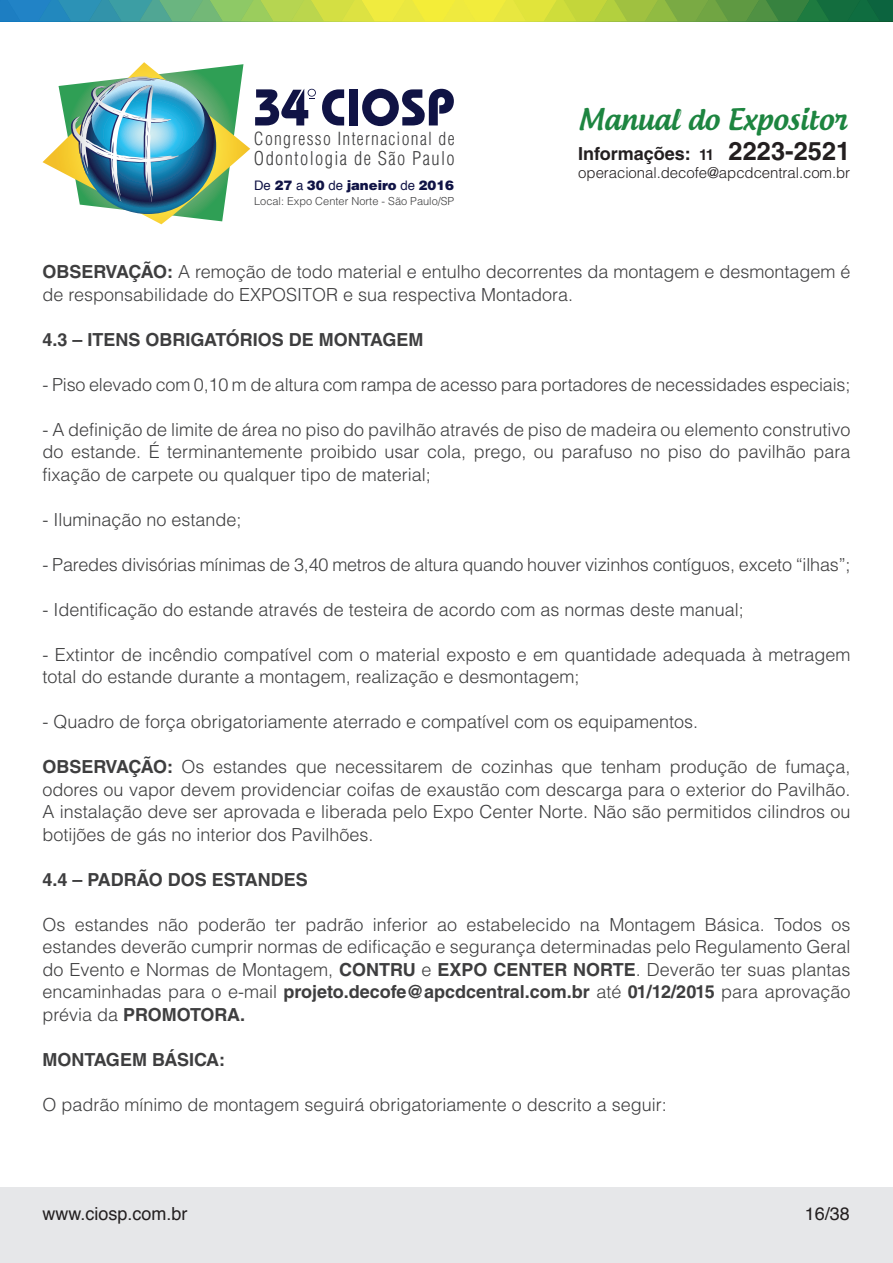
<style>
.page{position:relative;width:893px;height:1263px;background:#fff}
.page>*{position:absolute;margin:0;border:0;box-sizing:border-box;transform-origin:0 0}
.t1{font:500 28.5px "Androgyne";color:#1d8540}
.t2{font:300 condensed 18.6px "Helvetica LT Std";letter-spacing:.075em;color:#3e3e3f}
.t3{font:300 18px/22.5px "Helvetica LT Std";color:#3e3e3f;text-align:justify}
.t4{font:700 18px "Helvetica LT Std";color:#3e3e3f}
.t5{font:700 18px "Helvetica LT Std";color:#231f20}
.t6{font:18px "Helvetica";color:#231f20}
.t7{font:300 condensed 17.7px "Helvetica LT Std";letter-spacing:.075em;color:#3e3e3f}
.t8{font:300 15px "Helvetica LT Std";letter-spacing:-.005em;color:#231f20}
.t9{font:900 13.35px "Helvetica LT Std";color:#101345}
.t10{font:300 10.95px "Helvetica LT Std";color:#3e3e3f}
.s1{font-family:"Helvetica";font-weight:400;font-size:13.2px}
.s2{font-size:15px}
.s3{font-size:25.5px}
.s4{font-weight:700}
</style>
<div class="page">
<div style="left:0;top:1188px;width:893px;height:75px;background:#e6e7e9"></div>
<svg style="left:322px;top:89px;width:22px;height:36px"></svg>
<div style="left:349px;top:89px;width:9px;height:36px;background:#101345"></div>
<svg style="left:362px;top:89px;width:92px;height:37px"></svg>
<svg style="left:43px;top:62px;width:273px;height:162px"></svg>
<svg style="left:0;top:0;width:893px;height:21px"></svg>
<p class="t7" style="left:254px;top:128px;width:202px">Congresso Internacional de</p>
<p class="t2" style="left:254px;top:147px;width:202px">Odontologia de São Paulo</p>
<p class="t9" style="left:254px;top:177px;width:201px"><span class="s1">De</span> 27 <span class="s1">a</span> 30 <span class="s1">de</span> janeiro <span class="s1">de</span> 2016</p>
<p class="t10" style="left:254px;top:194px;width:202px">Local: Expo Center Norte - São Paulo/SP</p>
<h1 class="t1" style="left:578px;top:101px;width:270px">Manual do Expositor</h1>
<p class="t5" style="left:578px;top:143px;width:274px">Informações: <span class="s2">11</span> <span class="s3">2223-2521</span></p>
<p class="t8" style="left:578px;top:163px;width:273px">operacional.decofe@apcdcentral.com.br</p>
<p class="t3" style="left:43px;top:260px;width:809px"><span class="s4">OBSERVAÇÃO:</span> A remoção de todo material e entulho decorrentes da montagem e desmontagem é de responsabilidade do EXPOSITOR e sua respectiva Montadora.</p>
<p class="t4" style="left:43px;top:328px;width:382px">4.3 – ITENS OBRIGATÓRIOS DE MONTAGEM</p>
<p class="t3" style="left:43px;top:373px;width:809px">- Piso elevado com 0,10 m de altura com rampa de acesso para portadores de necessidades especiais;</p>
<p class="t3" style="left:43px;top:418px;width:809px">- A definição de limite de área no piso do pavilhão através de piso de madeira ou elemento construtivo do estande. É terminantemente proibido usar cola, prego, ou parafuso no piso do pavilhão para fixação de carpete ou qualquer tipo de material;</p>
<p class="t3" style="left:43px;top:508px;width:201px">- Iluminação no estande;</p>
<p class="t3" style="left:43px;top:553px;width:809px">- Paredes divisórias mínimas de 3,40 metros de altura quando houver vizinhos contíguos, exceto “ilhas”;</p>
<p class="t3" style="left:43px;top:598px;width:703px">- Identificação do estande através de testeira de acordo com as normas deste manual;</p>
<p class="t3" style="left:43px;top:643px;width:809px">- Extintor de incêndio compatível com o material exposto e em quantidade adequada à metragem total do estande durante a montagem, realização e desmontagem;</p>
<p class="t3" style="left:43px;top:710px;width:657px">- Quadro de força obrigatoriamente aterrado e compatível com os equipamentos.</p>
<p class="t3" style="left:43px;top:755px;width:809px"><span class="s4">OBSERVAÇÃO:</span> Os estandes que necessitarem de cozinhas que tenham produção de fumaça, odores ou vapor devem providenciar coifas de exaustão com descarga para o exterior do Pavilhão.<br>A instalação deve ser aprovada e liberada pelo Expo Center Norte. Não são permitidos cilindros ou botijões de gás no interior dos Pavilhões.</p>
<p class="t4" style="left:43px;top:868px;width:267px">4.4 – PADRÃO DOS ESTANDES</p>
<p class="t3" style="left:43px;top:913px;width:809px">Os estandes não poderão ter padrão inferior ao estabelecido na Montagem Básica. Todos os estandes deverão cumprir normas de edificação e segurança determinadas pelo Regulamento Geral do Evento e Normas de Montagem, <span class="s4">CONTRU</span> e <span class="s4">EXPO CENTER NORTE</span>. Deverão ter suas plantas encaminhadas para o e-mail <span class="s4">projeto.decofe@apcdcentral.com.br</span> até <span class="s4">01/12/2015</span> para aprovação prévia da <span class="s4">PROMOTORA.</span></p>
<p class="t4" style="left:43px;top:1048px;width:184px">MONTAGEM BÁSICA:</p>
<p class="t3" style="left:43px;top:1093px;width:626px">O padrão mínimo de montagem seguirá obrigatoriamente o descrito a seguir:</p>
<p class="t6" style="left:43px;top:1200px;width:147px">www.ciosp.com.br</p>
<p class="t6" style="left:805px;top:1200px;width:47px">16/38</p>
</div>
